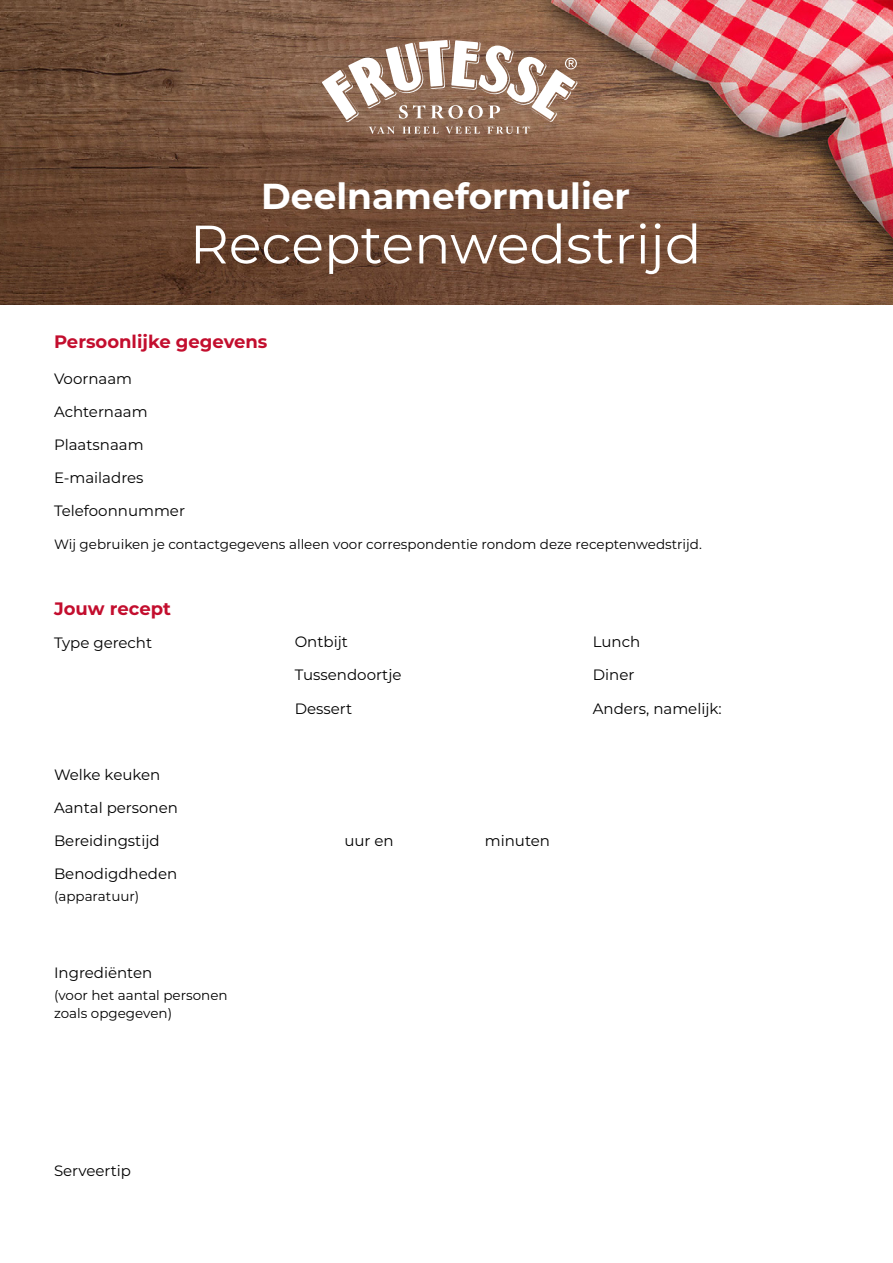
<style>
.page{position:relative;width:893px;height:1263px;background:#fff}
.page>*{position:absolute;margin:0;border:0;box-sizing:border-box;transform-origin:0 0}
.Titel{font:54px "Montserrat";color:#fff}
.Titel-2{font:700 36px "Montserrat";color:#fff}
.Kop_1{font:700 18px "Montserrat";color:#c30e2e}
.t1{font:15px "Montserrat";color:#000}
.t2{font:13.5px/18px "Montserrat";color:#000}
</style>
<div class="page">
<img style="left:0;top:0;width:893px;height:304px">
<svg style="left:322px;top:40px;width:256px;height:94px"></svg>
<p class="Titel-2" style="left:261px;top:171px;width:370px">Deelnameformulier</p>
<p class="Titel" style="left:190px;top:207px;width:513px">Receptenwedstrijd</p>
<p class="Kop_1" style="left:54px;top:329px;width:215px">Persoonlijke gegevens</p>
<p class="t1" style="left:54px;top:368px;width:80px">Voornaam</p>
<p class="t1" style="left:54px;top:401px;width:95px">Achternaam</p>
<p class="t1" style="left:54px;top:434px;width:91px">Plaatsnaam</p>
<p class="t1" style="left:54px;top:467px;width:91px">E-mailadres</p>
<p class="t1" style="left:54px;top:500px;width:133px">Telefoonnummer</p>
<p class="t2" style="left:54px;top:535px;width:649px">Wij gebruiken je contactgegevens alleen voor correspondentie rondom deze receptenwedstrijd.</p>
<p class="Kop_1" style="left:54px;top:596px;width:118px">Jouw recept</p>
<p class="t1" style="left:54px;top:632px;width:100px">Type gerecht</p>
<p class="t1" style="left:295px;top:632px;width:55px">Ontbijt</p>
<p class="t1" style="left:295px;top:665px;width:108px">Tussendoortje</p>
<p class="t1" style="left:295px;top:698px;width:59px">Dessert</p>
<p class="t1" style="left:54px;top:764px;width:108px">Welke keuken</p>
<p class="t1" style="left:54px;top:797px;width:125px">Aantal personen</p>
<p class="t1" style="left:54px;top:830px;width:107px">Bereidingstijd</p>
<p class="t1" style="left:344px;top:830px;width:51px">uur en</p>
<p class="t1" style="left:485px;top:830px;width:67px">minuten</p>
<p class="t1" style="left:54px;top:863px;width:125px">Benodigdheden</p>
<p class="t2" style="left:54px;top:887px;width:87px">(apparatuur)</p>
<p class="t1" style="left:54px;top:962px;width:100px">Ingrediënten</p>
<p class="t2" style="left:54px;top:985px;width:175px">(voor het aantal personen zoals opgegeven)</p>
<p class="t1" style="left:593px;top:632px;width:49px">Lunch</p>
<p class="t1" style="left:593px;top:665px;width:43px">Diner</p>
<p class="t1" style="left:593px;top:698px;width:130px">Anders, namelijk:</p>
<p class="t1" style="left:54px;top:1160px;width:79px">Serveertip</p>
</div>
